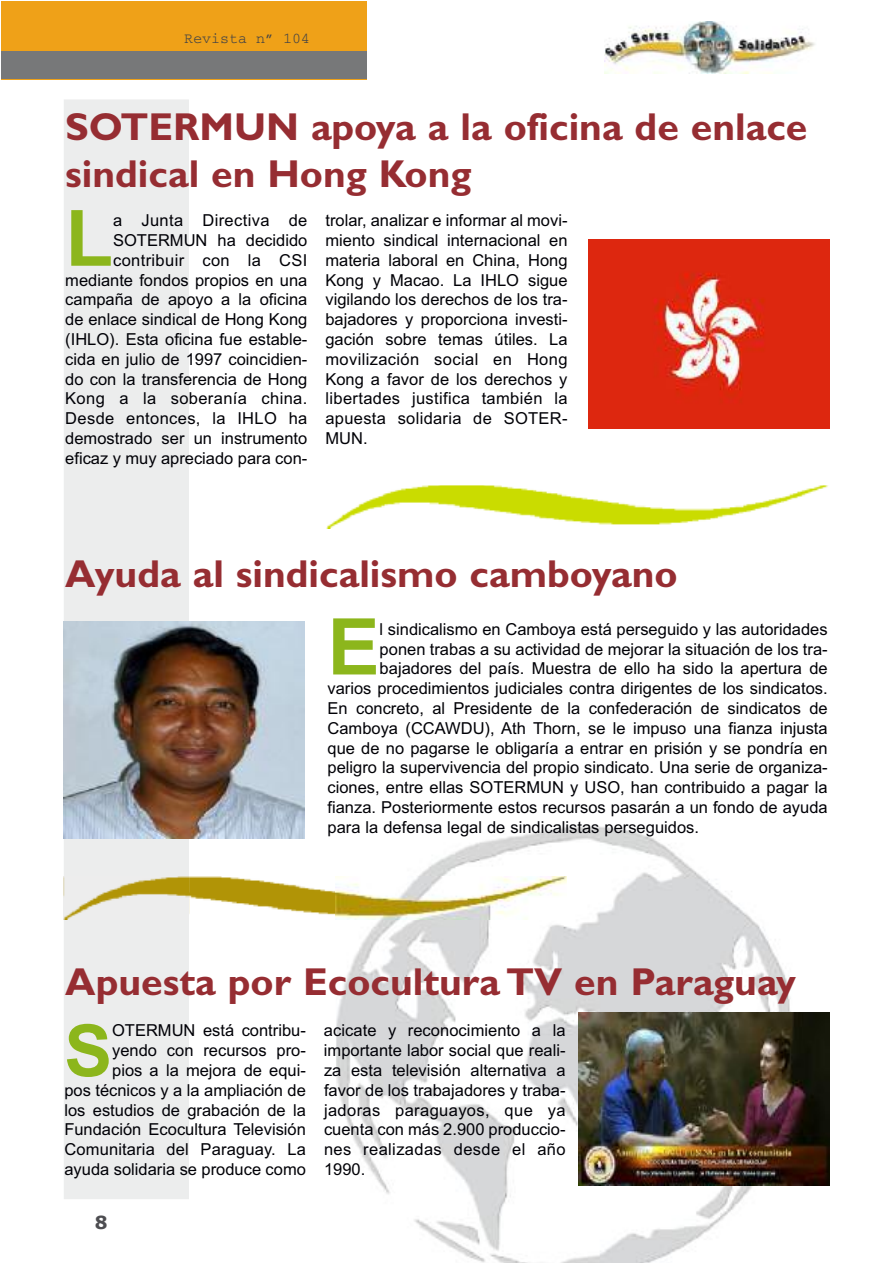
<style>
.page{position:relative;width:893px;height:1263px;background:#fff}
.page>*{position:absolute;margin:0;border:0;box-sizing:border-box;transform-origin:0 0}
.t1{font:700 78.3px "Arial";color:#8cb61c}
.t2{font:700 71.85px "Arial";color:#8cb61c}
.t3{font:700 39px/46.8px "Gill Sans";color:#962d32}
.t4{font:18px "font 000000001 a 724 cdf";color:#4d4d51}
.t5{font:16.5px/19.8px "Arial";color:#000006;text-align:right}
.t6{font:15px "Courier";color:#444445}
</style>
<div class="page">
<div style="left:64px;top:99px;width:125px;height:1100px;background:#eceded"></div>
<img style="left:336px;top:826px;width:457px;height:437px">
<div style="left:1px;top:1px;width:365px;height:79px;background:#efa118"></div>
<div style="left:1px;top:51px;width:365px;height:28px;background:#777879"></div>
<img style="left:604px;top:22px;width:211px;height:52px">
<img style="left:326px;top:485px;width:502px;height:43px">
<img style="left:64px;top:876px;width:502px;height:43px">
<img style="left:588px;top:239px;width:241px;height:190px">
<img style="left:64px;top:621px;width:241px;height:218px">
<img style="left:578px;top:1012px;width:251px;height:173px">
<p class="t6" style="left:184px;top:31px;width:127px">Revista n” 104</p>
<h3 class="t3" style="left:65px;top:105px;width:744px">SOTERMUN apoya a la oficina de enlace sindical en Hong Kong</h3>
<h1 class="t1" style="left:65px;top:186px;width:49px">L</h1>
<p class="t5" style="left:65px;top:211px;width:244px">a Junta Directiva de<br>SOTERMUN ha decidido contribuir con la CSI mediante fondos propios en una campaña de apoyo a la oficina de enlace sindical de Hong Kong (IHLO). Esta oficina fue estable&shy;cida en julio de 1997 coincidien&shy;do con la transferencia de Hong<br>Kong a la soberanía china.<br>Desde entonces, la IHLO ha demostrado ser un instrumento eficaz y muy apreciado para con-</p>
<p class="t5" style="left:325px;top:211px;width:244px;text-align:justify">trolar, analizar e informar al movi&shy;miento sindical internacional en materia laboral en China, Hong Kong y Macao. La IHLO sigue vigilando los derechos de los tra&shy;bajadores y proporciona investi&shy;gación sobre temas útiles. La movilización social en Hong Kong a favor de los derechos y libertades justifica también la apuesta solidaria de SOTER-MUN.</p>
<h3 class="t3" style="left:65px;top:551px;width:614px">Ayuda al sindicalismo camboyano</h3>
<h1 class="t1" style="left:327px;top:595px;width:54px">E</h1>
<p class="t5" style="left:380px;top:619px;width:450px">l sindicalismo en Camboya está perseguido y las autoridades</p>
<p class="t5" style="left:380px;top:639px;width:450px">ponen trabas a su actividad de mejorar la situación de los tra-</p>
<p class="t5" style="left:380px;top:659px;width:450px">bajadores del país. Muestra de ello ha sido la apertura de</p>
<p class="t5" style="left:327px;top:679px;width:502px">varios procedimientos judiciales contra dirigentes de los sindicatos.</p>
<p class="t5" style="left:327px;top:698px;width:502px">En concreto, al Presidente de la confederación de sindicatos de</p>
<p class="t5" style="left:327px;top:718px;width:502px">Camboya (CCAWDU), Ath Thorn, se le impuso una fianza injusta</p>
<p class="t5" style="left:327px;top:738px;width:502px">que de no pagarse le obligaría a entrar en prisión y se pondría en</p>
<p class="t5" style="left:327px;top:758px;width:502px">peligro la supervivencia del propio sindicato. Una serie de organiza-</p>
<p class="t5" style="left:327px;top:778px;width:502px">ciones, entre ellas SOTERMUN y USO, han contribuido a pagar la</p>
<p class="t5" style="left:327px;top:797px;width:502px">fianza. Posteriormente estos recursos pasarán a un fondo de ayuda</p>
<p class="t5" style="left:327px;top:817px;width:373px">para la defensa legal de sindicalistas perseguidos.</p>
<h3 class="t3" style="left:65px;top:960px;width:732px">Apuesta por Ecocultura TV en Paraguay</h3>
<h2 class="t2" style="left:64px;top:1003px;width:49px">S</h2>
<p class="t5" style="left:64px;top:1021px;width:243px">OTERMUN está contribu&shy;yendo con recursos pro-<br>pios a la mejora de equi-<br>pos técnicos y a la ampliación de los estudios de grabación de la<br>Fundación Ecocultura Televisión<br>Comunitaria del Paraguay. La ayuda solidaria se produce como</p>
<p class="t5" style="left:324px;top:1021px;width:243px;text-align:justify">acicate y reconocimiento a la importante labor social que reali&shy;za esta televisión alternativa a favor de los trabajadores y traba&shy;jadoras paraguayos, que ya cuenta con más 2.900 produccio&shy;nes realizadas desde el año 1990.</p>
<p class="t4" style="left:95px;top:1211px;width:14px">8</p>
</div>
